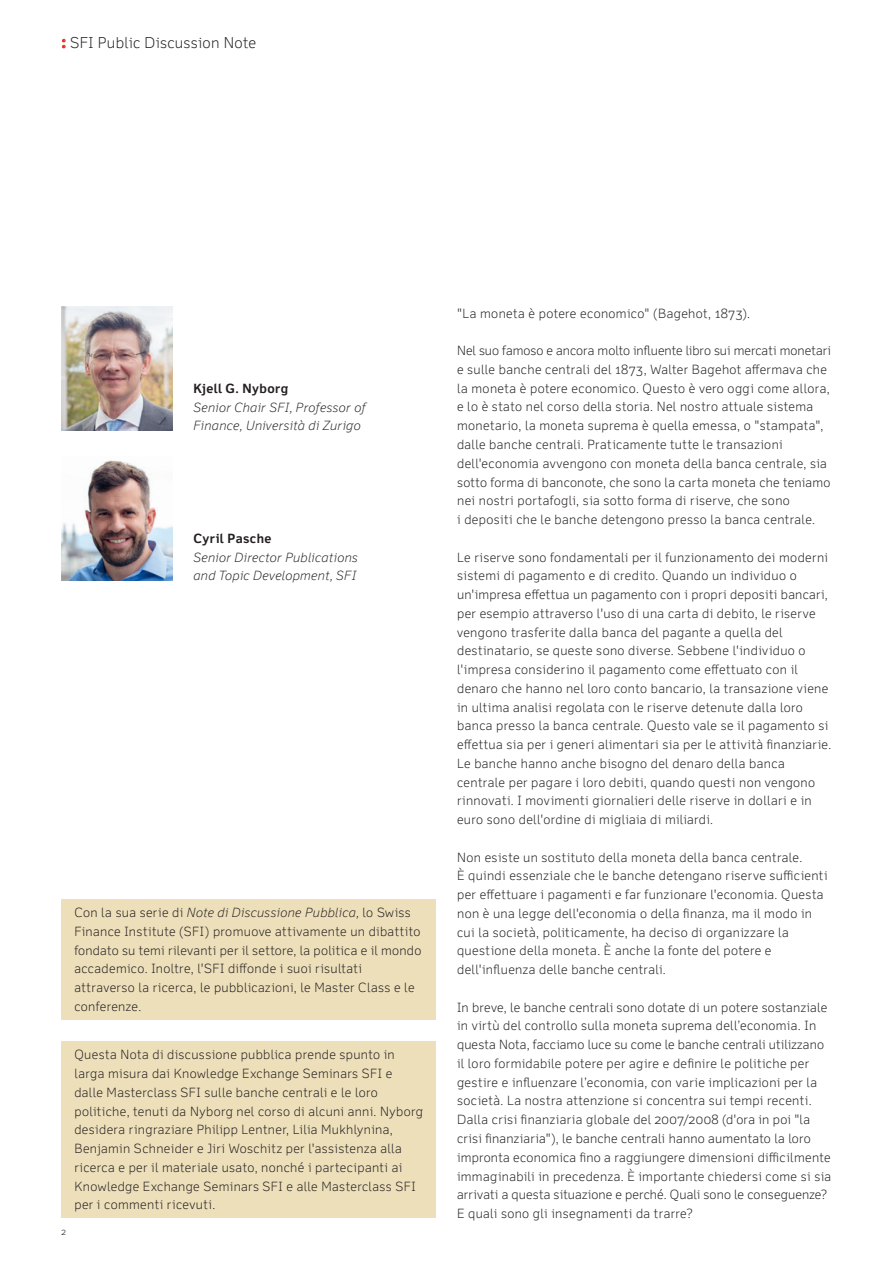
<style>
.page{position:relative;width:893px;height:1263px;background:#fff}
.page>*{position:absolute;margin:0;border:0;box-sizing:border-box;transform-origin:0 0}
.t1{font:300 15px "Felbridge Pro";letter-spacing:.02em;color:#231f20}
.t2{font:300 12.75px/18.8px "Felbridge Pro";letter-spacing:.03em;color:#231f20}
.t3{font:italic 300 12.75px/18.8px "Felbridge Pro";letter-spacing:.025em;color:#231f20}
.t4{font:700 12.75px "Felbridge Pro";letter-spacing:.035em;color:#231f20}
.t5{font:300 9px "Felbridge Pro";color:#231f20}
.s1{font-weight:700;font-size:16.5px;color:#ee2e22}
.s2{font-style:italic}
</style>
<div class="page">
<div style="left:62px;top:899px;width:374px;height:120px;background:#ecdfba"></div>
<div style="left:62px;top:1041px;width:374px;height:177px;background:#ecdfba"></div>
<img style="left:62px;top:307px;width:110px;height:123px">
<img style="left:62px;top:460px;width:110px;height:120px">
<p class="t1" style="left:62px;top:34px;width:196px"><span class="s1">:</span> SFI Public Discussion Note</p>
<p class="t4" style="left:193px;top:381px;width:96px">Kjell G. Nyborg</p>
<p class="t3" style="left:193px;top:398px;width:174px">Senior Chair SFI, Professor of<br>Finance, Università di Zurigo</p>
<p class="t4" style="left:193px;top:531px;width:79px">Cyril Pasche</p>
<p class="t3" style="left:193px;top:548px;width:166px">Senior Director Publications and Topic Development, SFI</p>
<p class="t5" style="left:62px;top:1226px;width:6px">2</p>
<p class="t2" style="left:74px;top:903px;width:348px">Con la sua serie di <span class="s2">Note di Discussione Pubblica,</span> lo Swiss Finance Institute (SFI) promuove attivamente un dibattito fondato su temi rilevanti per il settore, la politica e il mondo accademico. Inoltre, l'SFI diffonde i suoi risultati attraverso la ricerca, le pubblicazioni, le Master Class e le conferenze.</p>
<p class="t2" style="left:74px;top:1045px;width:350px">Questa Nota di discussione pubblica prende spunto in larga misura dai Knowledge Exchange Seminars SFI e dalle Masterclass SFI sulle banche centrali e le loro politiche, tenuti da Nyborg nel corso di alcuni anni. Nyborg desidera ringraziare Philipp Lentner, Lilia Mukhlynina, Benjamin Schneider e Jiri Woschitz per l'assistenza alla ricerca e per il materiale usato, nonché i partecipanti ai Knowledge Exchange Seminars SFI e alle Masterclass SFI per i commenti ricevuti.</p>
<p class="t2" style="left:457px;top:304px;width:295px">"La moneta è potere economico" (Bagehot, 1873).</p>
<p class="t2" style="left:457px;top:341px;width:375px">Nel suo famoso e ancora molto influente libro sui mercati monetari e sulle banche centrali del 1873, Walter Bagehot affermava che la moneta è potere economico. Questo è vero oggi come allora, e lo è stato nel corso della storia. Nel nostro attuale sistema monetario, la moneta suprema è quella emessa, o "stampata", dalle banche centrali. Praticamente tutte le transazioni dell'economia avvengono con moneta della banca centrale, sia sotto forma di banconote, che sono la carta moneta che teniamo nei nostri portafogli, sia sotto forma di riserve, che sono<br>i depositi che le banche detengono presso la banca centrale.</p>
<p class="t2" style="left:457px;top:547px;width:376px">Le riserve sono fondamentali per il funzionamento dei moderni sistemi di pagamento e di credito. Quando un individuo o un'impresa effettua un pagamento con i propri depositi bancari, per esempio attraverso l'uso di una carta di debito, le riserve vengono trasferite dalla banca del pagante a quella del destinatario, se queste sono diverse. Sebbene l'individuo o l'impresa considerino il pagamento come effettuato con il denaro che hanno nel loro conto bancario, la transazione viene in ultima analisi regolata con le riserve detenute dalla loro banca presso la banca centrale. Questo vale se il pagamento si effettua sia per i generi alimentari sia per le attività finanziarie.<br>Le banche hanno anche bisogno del denaro della banca centrale per pagare i loro debiti, quando questi non vengono rinnovati. I movimenti giornalieri delle riserve in dollari e in euro sono dell'ordine di migliaia di miliardi.</p>
<p class="t2" style="left:457px;top:848px;width:372px">Non esiste un sostituto della moneta della banca centrale.<br>È quindi essenziale che le banche detengano riserve sufficienti per effettuare i pagamenti e far funzionare l'economia. Questa non è una legge dell'economia o della finanza, ma il modo in cui la società, politicamente, ha deciso di organizzare la questione della moneta. È anche la fonte del potere e dell'influenza delle banche centrali.</p>
<p class="t2" style="left:457px;top:998px;width:376px">In breve, le banche centrali sono dotate di un potere sostanziale in virtù del controllo sulla moneta suprema dell’economia. In questa Nota, facciamo luce su come le banche centrali utilizzano il loro formidabile potere per agire e definire le politiche per gestire e influenzare l’economia, con varie implicazioni per la società. La nostra attenzione si concentra sui tempi recenti.<br>Dalla crisi finanziaria globale del 2007/2008 (d'ora in poi "la crisi finanziaria"), le banche centrali hanno aumentato la loro impronta economica fino a raggiungere dimensioni difficilmente immaginabili in precedenza. È importante chiedersi come si sia arrivati a questa situazione e perché. Quali sono le conseguenze?<br>E quali sono gli insegnamenti da trarre?</p>
</div>
